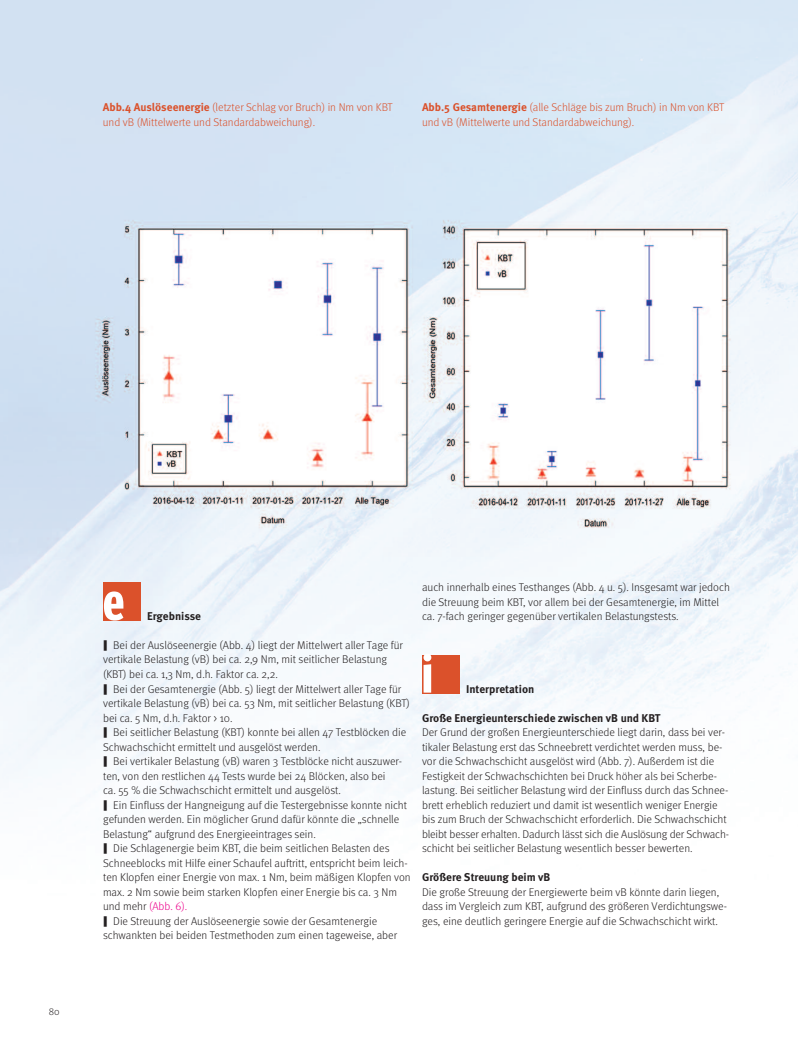
<style>
.page{position:relative;width:798px;height:1053px;background:#fff}
.page>*{position:absolute;margin:0;border:0;box-sizing:border-box;transform-origin:0 0}
.t1{font:700 53.75px "Meta Headline OT Comp";color:#fff}
.t2{font:300 11.25px/14.5px "Meta OT";color:#231f20}
.t3{font:300 11.25px/14.5px "Meta OT";color:#db512b}
.t4{font:700 11.25px "Meta OT";color:#231f20}
.t5{font:300 10px "Meta OT";color:#231f20}
.s1{font-weight:700}
.s2{color:#ed028c}
</style>
<div class="page">
<img style="left:0;top:0;width:797px;height:810px">
<div style="left:103px;top:582px;width:38px;height:39px;background:#db512b"></div>
<div style="left:422px;top:655px;width:37px;height:38px;background:#db512b"></div>
<p class="t3" style="left:103px;top:101px;width:291px"><span class="s1">Abb.4 Auslöseenergie</span> (letzter Schlag vor Bruch) in Nm von KBT und vB (Mittelwerte und Standardabweichung).</p>
<p class="t3" style="left:422px;top:101px;width:303px"><span class="s1">Abb.5 Gesamtenergie</span> (alle Schläge bis zum Bruch) in Nm von KBT und vB (Mittelwerte und Standardabweichung).</p>
<p class="t5" style="left:49px;top:1007px;width:12px">80</p>
<h1 class="t1" style="left:103px;top:580px;width:23px">e</h1>
<p class="t2" style="left:422px;top:580px;width:309px">auch innerhalb eines Testhanges (Abb. 4 u. 5). Insgesamt war jedoch die Streuung beim KBT, vor allem bei der Gesamtenergie, im Mittel ca. 7-fach geringer gegenüber vertikalen Belastungstests.</p>
<p class="t4" style="left:147px;top:611px;width:55px">Ergebnisse</p>
<p class="t2" style="left:103px;top:638px;width:309px">❙ Bei der Auslöseenergie (Abb. 4) liegt der Mittelwert aller Tage für vertikale Belastung (vB) bei ca. 2,9 Nm, mit seitlicher Belastung (KBT) bei ca. 1,3 Nm, d.h. Faktor ca. 2,2.<br>❙ Bei der Gesamtenergie (Abb. 5) liegt der Mittelwert aller Tage für vertikale Belastung (vB) bei ca. 53 Nm, mit seitlicher Belastung (KBT) bei ca. 5 Nm, d.h. Faktor &gt; 10.<br>❙ Bei seitlicher Belastung (KBT) konnte bei allen 47 Testblöcken die Schwachschicht ermittelt und ausgelöst werden.<br>❙ Bei vertikaler Belastung (vB) waren 3 Testblöcke nicht auszuwer&shy;ten, von den restlichen 44 Tests wurde bei 24 Blöcken, also bei<br>ca. 55 % die Schwachschicht ermittelt und ausgelöst.<br>❙ Ein Einfluss der Hangneigung auf die Testergebnisse konnte nicht gefunden werden. Ein möglicher Grund dafür könnte die „schnelle Belastung“ aufgrund des Energieeintrages sein.<br>❙ Die Schlagenergie beim KBT, die beim seitlichen Belasten des Schneeblocks mit Hilfe einer Schaufel auftritt, entspricht beim leich&shy;ten Klopfen einer Energie von max. 1 Nm, beim mäßigen Klopfen von max. 2 Nm sowie beim starken Klopfen einer Energie bis ca. 3 Nm und mehr <span class="s2">(Abb. 6).<br></span>❙ Die Streuung der Auslöseenergie sowie der Gesamtenergie schwankten bei beiden Testmethoden zum einen tageweise, aber</p>
<h1 class="t1" style="left:422px;top:653px;width:12px">i</h1>
<p class="t4" style="left:466px;top:684px;width:70px">Interpretation</p>
<p class="t4" style="left:422px;top:713px;width:240px">Große Energieunterschiede zwischen vB und KBT</p>
<p class="t2" style="left:422px;top:725px;width:308px">Der Grund der großen Energieunterschiede liegt darin, dass bei ver&shy;tikaler Belastung erst das Schneebrett verdichtet werden muss, be&shy;vor die Schwachschicht ausgelöst wird (Abb. 7). Außerdem ist die Festigkeit der Schwachschichten bei Druck höher als bei Scherbe&shy;lastung. Bei seitlicher Belastung wird der Einfluss durch das Schnee&shy;brett erheblich reduziert und damit ist wesentlich weniger Energie bis zum Bruch der Schwachschicht erforderlich. Die Schwachschicht bleibt besser erhalten. Dadurch lässt sich die Auslösung der Schwach&shy;schicht bei seitlicher Belastung wesentlich besser bewerten.</p>
<p class="t4" style="left:422px;top:872px;width:130px">Größere Streuung beim vB</p>
<p class="t2" style="left:422px;top:885px;width:306px">Die große Streuung der Energiewerte beim vB könnte darin liegen, dass im Vergleich zum KBT, aufgrund des größeren Verdichtungswe&shy;ges, eine deutlich geringere Energie auf die Schwachschicht wirkt.</p>
</div>
